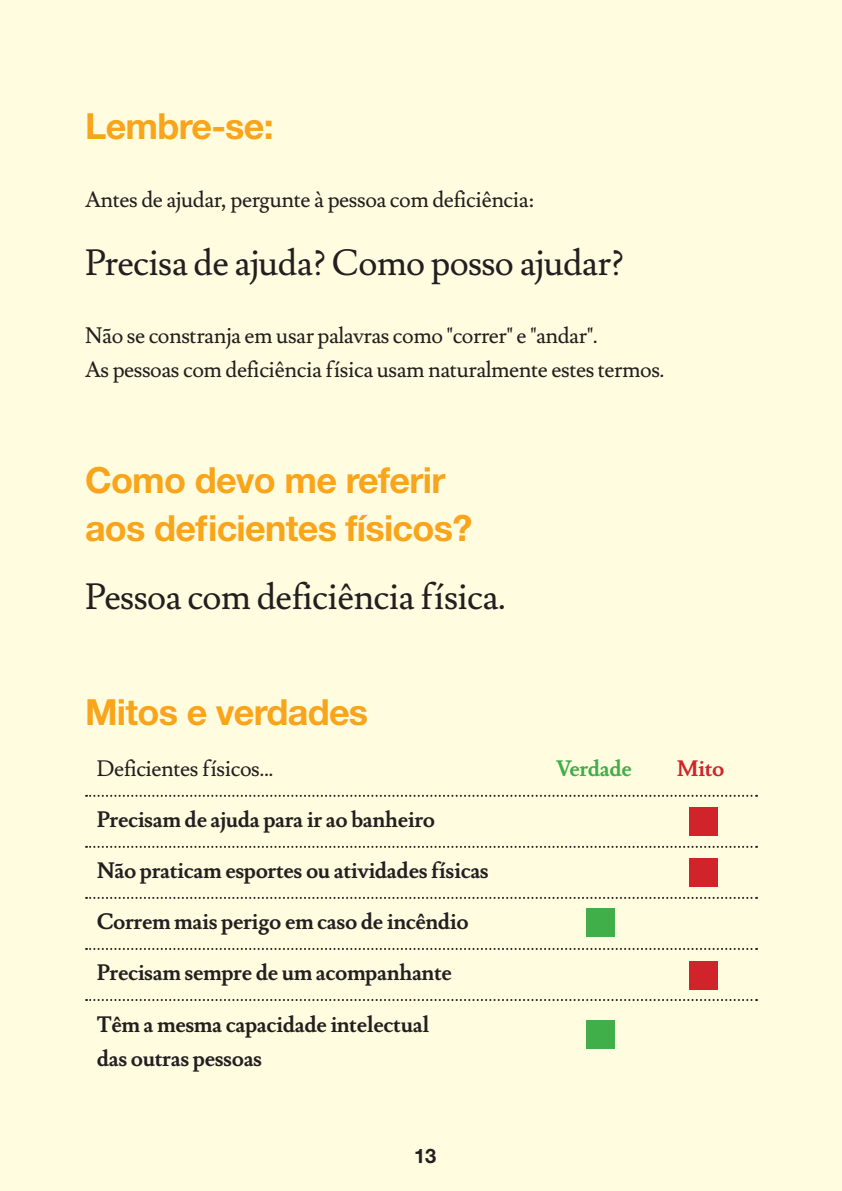
<style>
.page{position:relative;width:842px;height:1191px;background:#fffce0}
.page>*{position:absolute;margin:0;border:0;box-sizing:border-box;transform-origin:0 0}
.t1{font:700 36px "Helvetica Neue LT Std";letter-spacing:-.02em;color:#f9a51b}
.t2{font:36px "Lusitana";letter-spacing:-.02em;color:#231f20}
.t3{font:700 22px/34px "Lusitana";letter-spacing:-.02em;color:#231f20}
.t4{font:22px "Lusitana";letter-spacing:-.02em;color:#231f20}
.t5{font:700 22px "Lusitana";letter-spacing:-.02em;color:#40ae49}
.t6{font:700 22px "Lusitana";color:#d1232a}
.t7{font:700 20px "Helvetica Neue LT Std";color:#231f20}
</style>
<div class="page">
<svg style="left:86px;top:795px;width:671px;height:2px"></svg>
<svg style="left:86px;top:846px;width:671px;height:2px"></svg>
<svg style="left:86px;top:897px;width:671px;height:2px"></svg>
<svg style="left:86px;top:948px;width:671px;height:2px"></svg>
<svg style="left:86px;top:999px;width:671px;height:2px"></svg>
<div style="left:690px;top:807px;width:28px;height:29px;background:#d1232a"></div>
<div style="left:690px;top:858px;width:28px;height:29px;background:#d1232a"></div>
<div style="left:586px;top:908px;width:28px;height:28px;background:#40ae49"></div>
<div style="left:690px;top:960px;width:28px;height:29px;background:#d1232a"></div>
<div style="left:586px;top:1020px;width:28px;height:28px;background:#40ae49"></div>
<p class="t1" style="left:85px;top:104px;width:190px">Lembre-se:</p>
<p class="t4" style="left:85px;top:187px;width:450px">Antes de ajudar, pergunte à pessoa com deficiência:</p>
<p class="t2" style="left:85px;top:242px;width:540px">Precisa de ajuda? Como posso ajudar?</p>
<p class="t4" style="left:85px;top:323px;width:514px">Não se constranja em usar palavras como "correr" e "andar".</p>
<p class="t4" style="left:85px;top:357px;width:581px">As pessoas com deficiência física usam naturalmente estes termos.</p>
<p class="t1" style="left:85px;top:458px;width:362px">Como devo me referir</p>
<p class="t1" style="left:85px;top:506px;width:389px">aos deficientes físicos?</p>
<p class="t2" style="left:85px;top:576px;width:423px">Pessoa com deficiência física.</p>
<p class="t1" style="left:85px;top:690px;width:285px">Mitos e verdades</p>
<p class="t4" style="left:97px;top:756px;width:178px">Deficientes físicos...</p>
<p class="t5" style="left:556px;top:755px;width:77px">Verdade</p>
<p class="t6" style="left:677px;top:755px;width:49px">Mito</p>
<p class="t3" style="left:97px;top:803px;width:340px">Precisam de ajuda para ir ao banheiro</p>
<p class="t3" style="left:97px;top:854px;width:394px">Não praticam esportes ou atividades físicas</p>
<p class="t3" style="left:97px;top:905px;width:373px">Correm mais perigo em caso de incêndio</p>
<p class="t3" style="left:97px;top:956px;width:357px">Precisam sempre de um acompanhante</p>
<p class="t3" style="left:97px;top:1007px;width:334px">Têm a mesma capacidade intelectual das outras pessoas</p>
<p class="t7" style="left:414px;top:1143px;width:24px">13</p>
</div>
